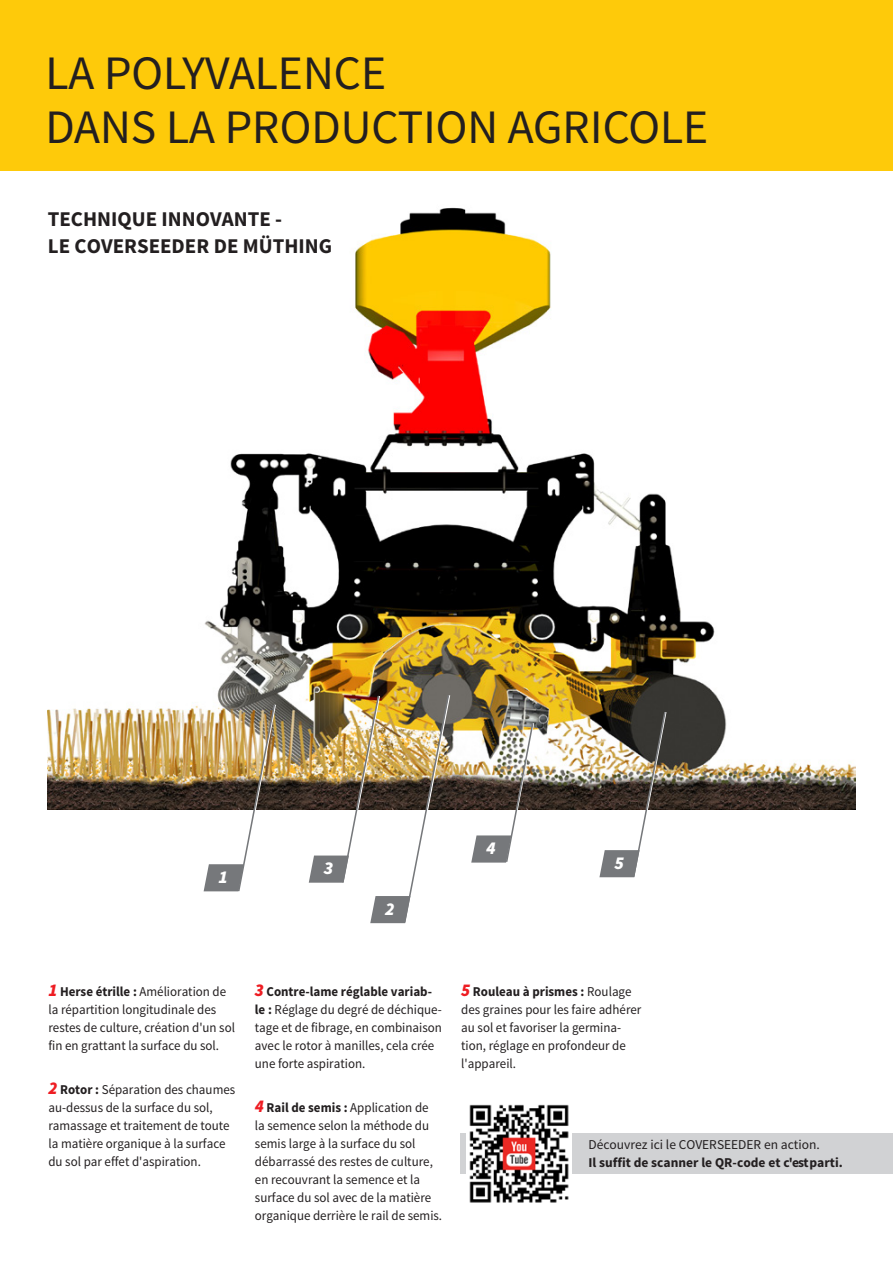
<style>
.page{position:relative;width:893px;height:1263px;background:#fff}
.page>*{position:absolute;margin:0;border:0;box-sizing:border-box;transform-origin:0 0}
.Headline_Kopf{font:48px/54px "Source Sans Pro";color:#231f20}
.Subheadline_14{font:700 21px/27px "Source Sans Pro";color:#231f20}
.t1{font:italic 900 18.15px "Source Sans Pro";color:#fff}
.Aufzaehlungszeichen{font:13.5px/18px "Source Sans Pro";color:#231f20;scale:.96 1}
.Fliesstext_9{font:700 13.5px/18px "Source Sans Pro";color:#231f20}
.s1{font-weight:900;font-style:italic;font-size:18px;color:#ee1d23}
.s2{font-weight:700}
.s3{font-weight:400}
</style>
<div class="page">
<div style="left:0;top:0;width:893px;height:170px;background:#feca0a"></div>
<img style="left:48px;top:207px;width:808px;height:602px">
<img style="left:204px;top:703px;width:73px;height:189px">
<img style="left:599px;top:710px;width:68px;height:168px">
<img style="left:471px;top:721px;width:64px;height:142px">
<img style="left:309px;top:693px;width:142px;height:231px">
<div style="left:461px;top:1133px;width:432px;height:40px;background:#d1d2d4"></div>
<img style="left:466px;top:1104px;width:105px;height:99px">
<p class="Headline_Kopf" style="left:45px;top:47px;width:664px">LA POLYVALENCE<br>DANS LA PRODUCTION AGRICOLE</p>
<p class="Subheadline_14" style="left:48px;top:207px;width:286px">TECHNIQUE INNOVANTE -<br>LE COVERSEEDER DE MÜTHING</p>
<p class="t1" style="left:219px;top:864px;width:11px">1</p>
<p class="t1" style="left:324px;top:856px;width:11px">3</p>
<p class="t1" style="left:385px;top:896px;width:11px">2</p>
<p class="t1" style="left:486px;top:836px;width:11px">4</p>
<p class="t1" style="left:614px;top:850px;width:11px">5</p>
<p class="Aufzaehlungszeichen" style="left:48px;top:982px;width:196px"><span class="s1">1</span> <span class="s2">Herse étrille :</span> Amélioration de la répartition longitudinale des restes de culture, création d'un sol fin en grattant la surface du sol.</p>
<p class="Aufzaehlungszeichen" style="left:48px;top:1081px;width:196px"><span class="s1">2</span> <span class="s2">Rotor :</span> Séparation des chaumes au-dessus de la surface du sol, ramassage et traitement de toute la matière organique à la surface du sol par effet d'aspiration.</p>
<p class="Aufzaehlungszeichen" style="left:255px;top:982px;width:196px"><span class="s1">3</span> <span class="s2">Contre-lame réglable variab&shy;le :</span> Réglage du degré de déchique&shy;tage et de fibrage, en combinaison avec le rotor à manilles, cela crée une forte aspiration.</p>
<p class="Aufzaehlungszeichen" style="left:255px;top:1099px;width:197px"><span class="s1">4</span> <span class="s2">Rail de semis :</span> Application de<br>la semence selon la méthode du semis large à la surface du sol débarrassé des restes de culture, en recouvrant la semence et la surface du sol avec de la matière organique derrière le rail de semis.</p>
<p class="Aufzaehlungszeichen" style="left:461px;top:982px;width:189px"><span class="s1">5</span> <span class="s2">Rouleau à prismes :</span> Roulage des graines pour les faire adhérer au sol et favoriser la germina&shy;tion, réglage en profondeur de l'appareil.</p>
<p class="Fliesstext_9" style="left:588px;top:1136px;width:256px"><span class="s3">Découvrez ici le COVERSEEDER en action.<br></span>Il suffit de scanner le QR-code et c'est parti.</p>
</div>
